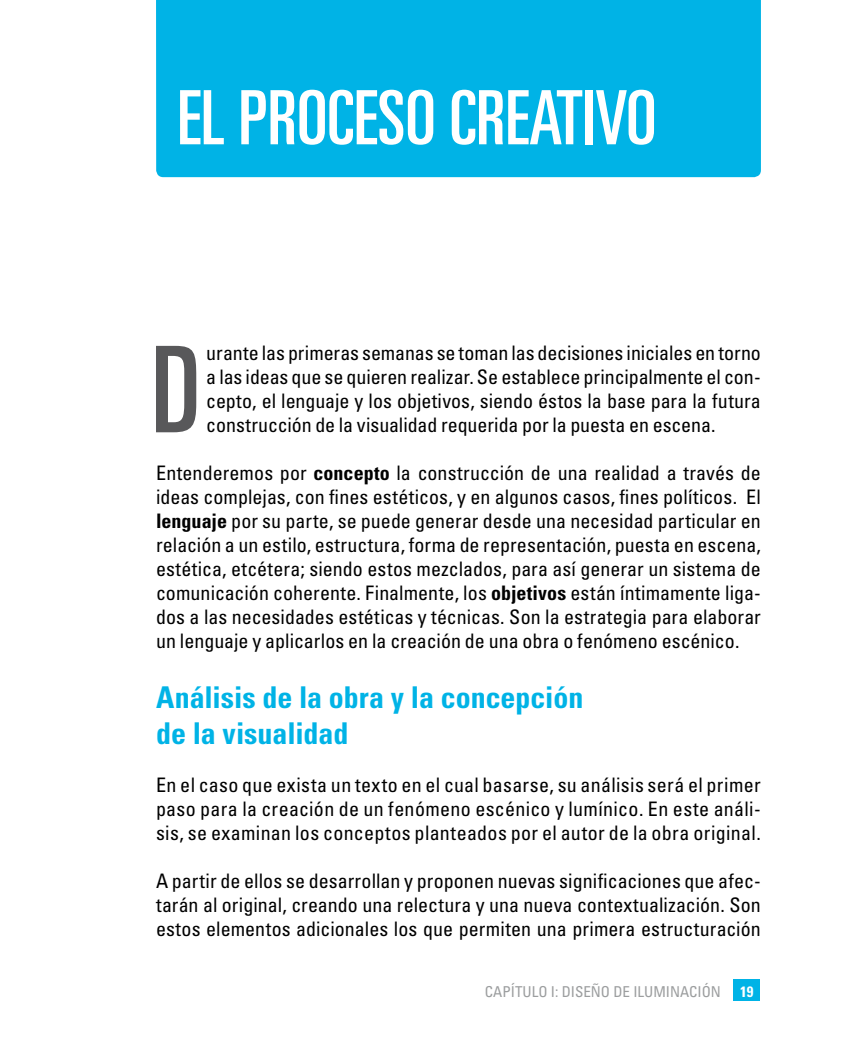
<style>
.page{position:relative;width:851px;height:1063px;background:#fff}
.page>*{position:absolute;margin:0;border:0;box-sizing:border-box;transform-origin:0 0}
.t1{font:ultra-condensed 119.75px "Univers LT Std";color:#58585a}
.t2{font:ultra-condensed 75px "Univers LT Std";color:#fff}
.t3{font:700 condensed 30px/36px "Univers LT Std";color:#00b3e6}
.t4{font:condensed 20px/24px "Univers LT Std";letter-spacing:.005em;color:#000;text-align:justify}
.t5{font:condensed 15px "Univers LT Std";color:#9c9e9f}
.t6{font:700 condensed 15px "Univers LT Std";color:#fff}
.s1{font-weight:700}
</style>
<div class="page">
<div style="left:733px;top:979px;width:27px;height:22px;background:#00b3e6"></div>
<div style="left:156px;top:0;width:604px;height:177px;background:#00b3e6"></div>
<h2 class="t2" style="left:177px;top:75px;width:480px">EL PROCESO CREATIVO</h2>
<h1 class="t1" style="left:151px;top:322px;width:50px">D</h1>
<p class="t4" style="left:206px;top:341px;width:556px">urante las primeras semanas se toman las decisiones iniciales en torno a las ideas que se quieren realizar. Se establece principalmente el con&shy;cepto, el lenguaje y los objetivos, siendo éstos la base para la futura construcción de la visualidad requerida por la puesta en escena.</p>
<p class="t4" style="left:156px;top:461px;width:606px">Entenderemos por <span class="s1">concepto</span> la construcción de una realidad a través de ideas complejas, con fines estéticos, y en algunos casos, fines políticos. El <span class="s1">lenguaje</span> por su parte, se puede generar desde una necesidad particular en relación a un estilo, estructura, forma de representación, puesta en escena, estética, etcétera; siendo estos mezclados, para así generar un sistema de comunicación coherente. Finalmente, los <span class="s1">objetivos</span> están íntimamente liga&shy;dos a las necesidades estéticas y técnicas. Son la estrategia para elaborar un lenguaje y aplicarlos en la creación de una obra o fenómeno escénico.</p>
<h3 class="t3" style="left:156px;top:680px;width:429px">Análisis de la obra y la concepción de la visualidad</h3>
<p class="t4" style="left:156px;top:773px;width:606px">En el caso que exista un texto en el cual basarse, su análisis será el primer paso para la creación de un fenómeno escénico y lumínico. En este análi&shy;sis, se examinan los conceptos planteados por el autor de la obra original.</p>
<p class="t4" style="left:156px;top:869px;width:606px">A partir de ellos se desarrollan y proponen nuevas significaciones que afec&shy;tarán al original, creando una relectura y una nueva contextualización. Son estos elementos adicionales los que permiten una primera estructuración</p>
<p class="t5" style="left:485px;top:982px;width:237px">CAPÍTULO I: DISEÑO DE ILUMINACIÓN</p>
<p class="t6" style="left:740px;top:983px;width:15px">19</p>
</div>
